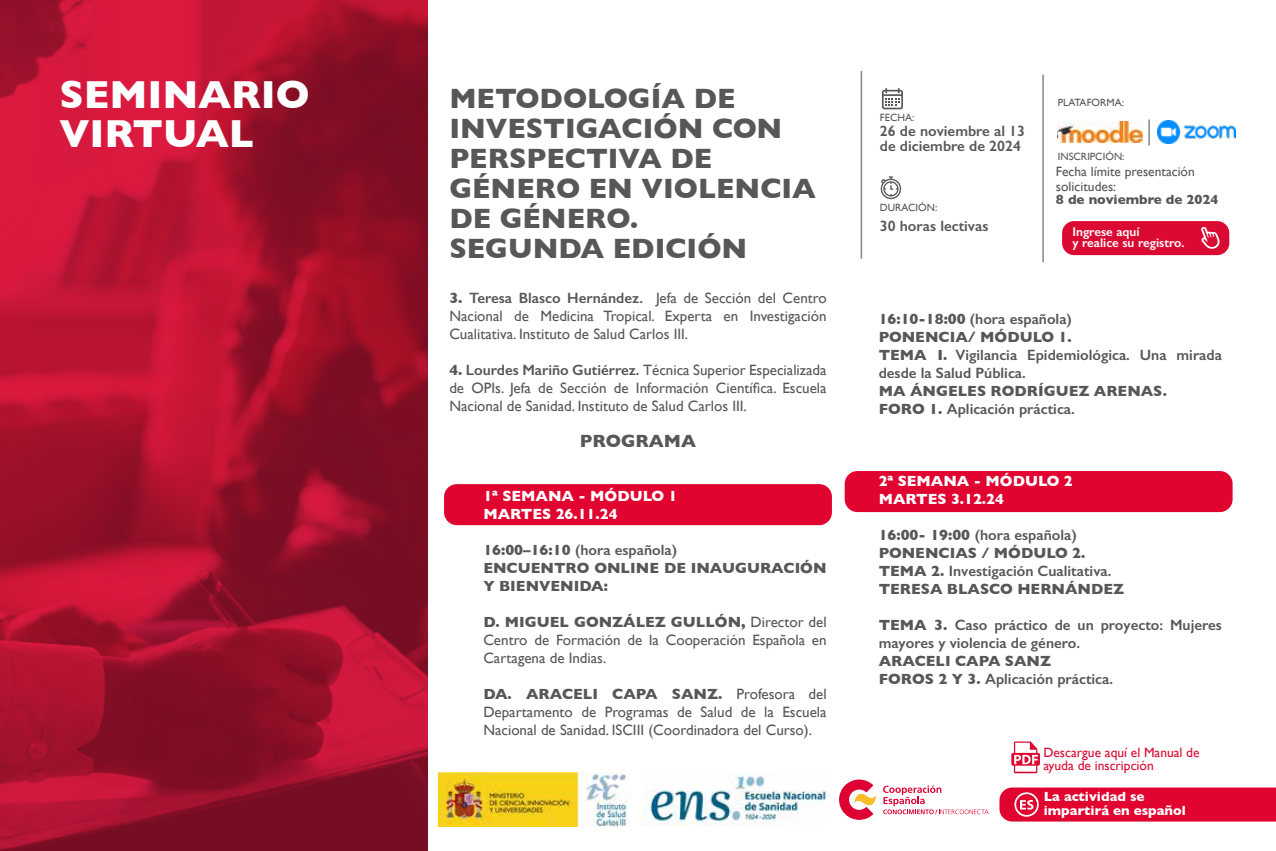
<style>
.page{position:relative;width:1276px;height:851px;background:#fff}
.page>*{position:absolute;margin:0;border:0;box-sizing:border-box;transform-origin:0 0}
.t1{font:700 39.75px/39px "Gill Sans";color:#fff}
.t2{font:700 28.5px/30px "Gill Sans";color:#575756}
.t3{font:700 18px "Gill Sans";color:#575756}
.t4{font:15px/18px "Gill Sans";color:#575756;text-align:justify}
.t5{font:700 15px/18px "Gill Sans";color:#575756}
.t6{font:600 15px/18px "Gill Sans";color:#575756}
.t7{font:700 15px/18px "Gill Sans";color:#fff}
.t8{font:13.5px/13.5px "Gill Sans";color:#db0a33}
.t9{font:13.5px/15px "Gill Sans";color:#575756}
.t10{font:700 13.5px/13.5px "Gill Sans";color:#fff}
.t11{font:700 13.5px "Gill Sans";color:#575756}
.t12{font:600 12.75px/11.4px "Gill Sans";color:#fff}
.t13{font:10.5px "Gill Sans";color:#575756}
.s1{font-weight:700}
.s2{font-weight:600}
</style>
<div class="page">
<div style="left:444px;top:484px;width:388px;height:41px;background:#e20430;border-radius:13px"></div>
<div style="left:844px;top:471px;width:388px;height:41px;background:#e20430;border-radius:13px"></div>
<img style="left:0;top:0;width:427px;height:850px">
<hr style="left:860px;top:71px;width:2px;height:188px;background:#878787">
<hr style="left:1042px;top:75px;width:1px;height:187px;background:#878787">
<svg style="left:880px;top:176px;width:21px;height:23px"></svg>
<svg style="left:882px;top:88px;width:21px;height:21px"></svg>
<svg style="left:999px;top:787px;width:277px;height:34px;background:#e30f39"></svg>
<svg style="left:1011px;top:741px;width:29px;height:32px"></svg>
<svg style="left:883px;top:785px;width:105px;height:29px"></svg>
<svg style="left:839px;top:779px;width:37px;height:40px"></svg>
<img style="left:438px;top:772px;width:190px;height:54px">
<img style="left:645px;top:773px;width:183px;height:52px">
<hr style="left:1148px;top:119px;width:2px;height:26px;background:#878787">
<div style="left:1062px;top:221px;width:167px;height:34px;background:#db0a33;border-radius:12px"></div>
<svg style="left:1201px;top:227px;width:18px;height:22px"></svg>
<img style="left:1157px;top:121px;width:78px;height:22px">
<img style="left:1058px;top:121px;width:84px;height:22px">
<h1 class="t1" style="left:59px;top:74px;width:252px">SEMINARIO<br>VIRTUAL</h1>
<h2 class="t2" style="left:449px;top:82px;width:368px">METODOLOGÍA DE<br>INVESTIGACIÓN CON<br>PERSPECTIVA DE<br>GÉNERO EN VIOLENCIA<br>DE GÉNERO.<br>SEGUNDA EDICIÓN</h2>
<p class="t4" style="left:449px;top:288px;width:379px"><span class="s1">3.</span> <span class="s2">Teresa Blasco Hernández.</span> Jefa de Sección del Centro Nacional de Medicina Tropical. Experta en Investigación Cualitativa. Instituto de Salud Carlos III.</p>
<p class="t4" style="left:449px;top:360px;width:379px"><span class="s1">4.</span> <span class="s2">Lourdes Mariño Gutiérrez.</span> Técnica Superior Especializada de OPIs. Jefa de Sección de Información Científica. Escuela Nacional de Sanidad. Instituto de Salud Carlos III.</p>
<p class="t3" style="left:580px;top:426px;width:118px">PROGRAMA</p>
<p class="t7" style="left:483px;top:486px;width:196px">1ª SEMANA - MÓDULO 1<br>MARTES 26.11.24</p>
<p class="t5" style="left:483px;top:540px;width:345px">16:00–16:10 <span class="s2">(hora española)<br></span>ENCUENTRO ONLINE DE INAUGURACIÓN<br>Y BIENVENIDA:</p>
<p class="t4" style="left:483px;top:612px;width:345px"><span class="s1">D. MIGUEL GONZÁLEZ GULLÓN,</span> Director del Centro de Formación de la Cooperación Española en Cartagena de Indias.</p>
<p class="t4" style="left:483px;top:684px;width:345px"><span class="s1">DA. ARACELI CAPA SANZ.</span> Profesora del Departamento de Programas de Salud de la Escuela Nacional de Sanidad. ISCIII (Coordinadora del Curso).</p>
<p class="t13" style="left:880px;top:111px;width:36px">FECHA:</p>
<p class="t6" style="left:880px;top:123px;width:147px;line-height:15px">26 de noviembre al 13 de diciembre de 2024</p>
<p class="t13" style="left:880px;top:201px;width:59px">DURACIÓN:</p>
<p class="t6" style="left:880px;top:217px;width:110px">30 horas lectivas</p>
<p class="t13" style="left:1058px;top:96px;width:68px">PLATAFORMA:</p>
<p class="t13" style="left:1058px;top:150px;width:68px">INSCRIPCIÓN:</p>
<p class="t9" style="left:1056px;top:164px;width:140px">Fecha límite presentación solicitudes:</p>
<p class="t11" style="left:1056px;top:189px;width:164px">8 de noviembre de 2024</p>
<p class="t12" style="left:1072px;top:225px;width:114px">Ingrese aquí<br>y realice su registro.</p>
<p class="t6" style="left:878px;top:309px;width:345px"><span class="s1">16:10-18:00</span> (hora española)<br><span class="s1">PONENCIA/ MÓDULO 1.<br>TEMA I.</span> Vigilancia Epidemiológica. Una mirada desde la Salud Pública.</p>
<p class="t5" style="left:878px;top:381px;width:290px">MA ÁNGELES RODRÍGUEZ ARENAS.<br>FORO 1. <span class="s2">Aplicación práctica.</span></p>
<p class="t7" style="left:878px;top:471px;width:196px">2ª SEMANA - MÓDULO 2<br>MARTES 3.12.24</p>
<p class="t5" style="left:878px;top:525px;width:247px">16:00- 19:00 <span class="s2">(hora española)<br></span>PONENCIAS / MÓDULO 2.<br>TEMA 2. <span class="s2">Investigación Cualitativa.<br></span>TERESA BLASCO HERNÁNDEZ</p>
<p class="t6" style="left:878px;top:615px;width:345px"><span class="s1">TEMA 3.</span> Caso práctico de un proyecto: Mujeres mayores y violencia de género.</p>
<p class="t5" style="left:878px;top:651px;width:236px">ARACELI CAPA SANZ<br>FOROS 2 Y 3. <span class="s2">Aplicación práctica.</span></p>
<p class="t8" style="left:1043px;top:745px;width:158px">Descargue aquí el Manual de ayuda de inscripción</p>
<p class="t10" style="left:1043px;top:789px;width:144px">La actividad se impartirá en español</p>
</div>
